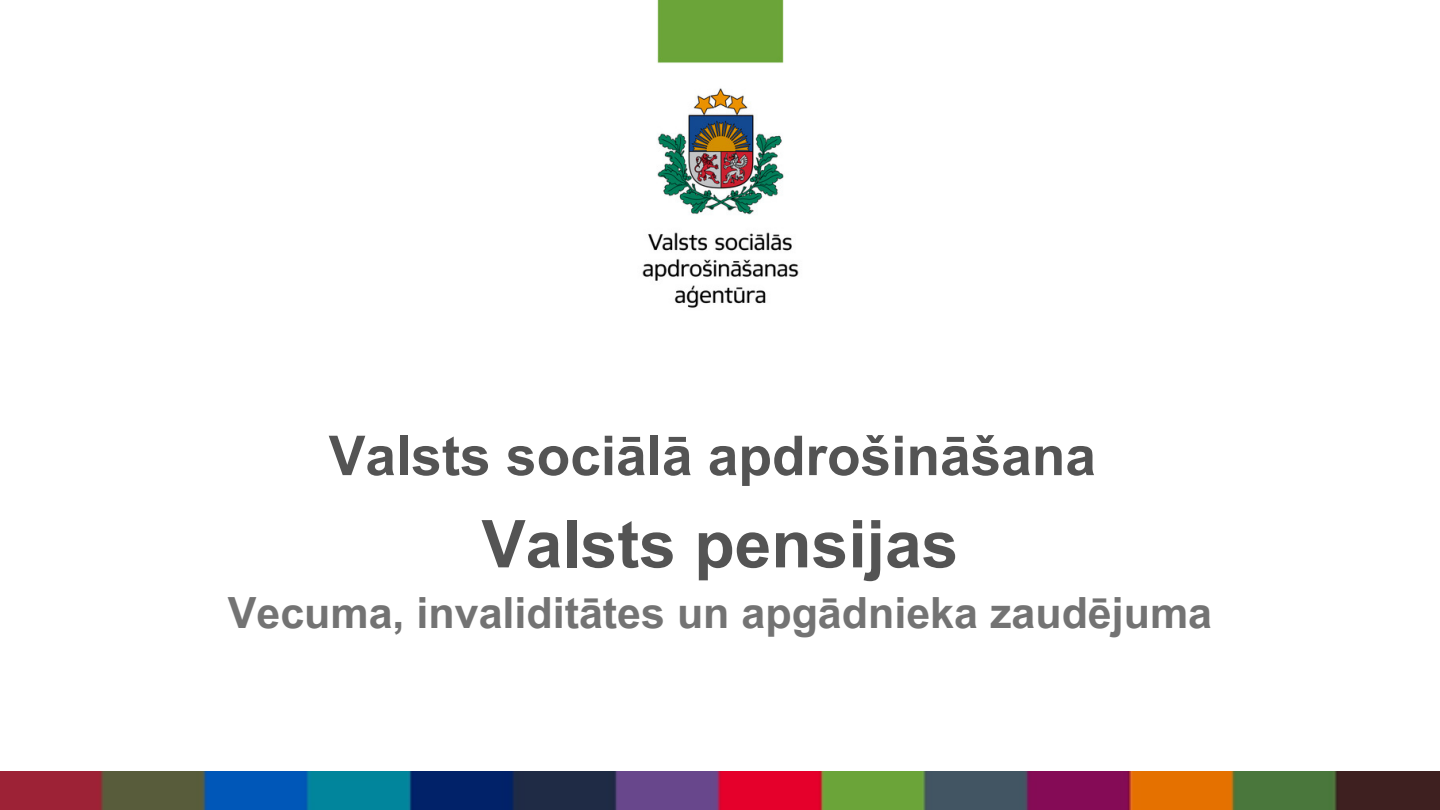
<style>
.page{position:relative;width:1440px;height:810px;background:#fff}
.page>*{position:absolute;margin:0;border:0;box-sizing:border-box;transform-origin:0 0}
.t1{font:700 66px "Arial MT Pro";color:#545454}
.t2{font:700 55px "Arial MT Pro";color:#545454}
.t3{font:700 43px "Arial MT Pro";color:#737373}
</style>
<div class="page">
<img style="left:0;top:771px;width:1440px;height:39px">
<img style="left:642px;top:0;width:157px;height:308px">
<p class="t2" style="left:329px;top:435px;width:769px">Valsts sociālā apdrošināšana</p>
<p class="t1" style="left:482px;top:519px;width:478px">Valsts pensijas</p>
<h1 class="t3" style="left:228px;top:597px;width:986px">Vecuma, invaliditātes un apgādnieka zaudējuma</h1>
</div>
